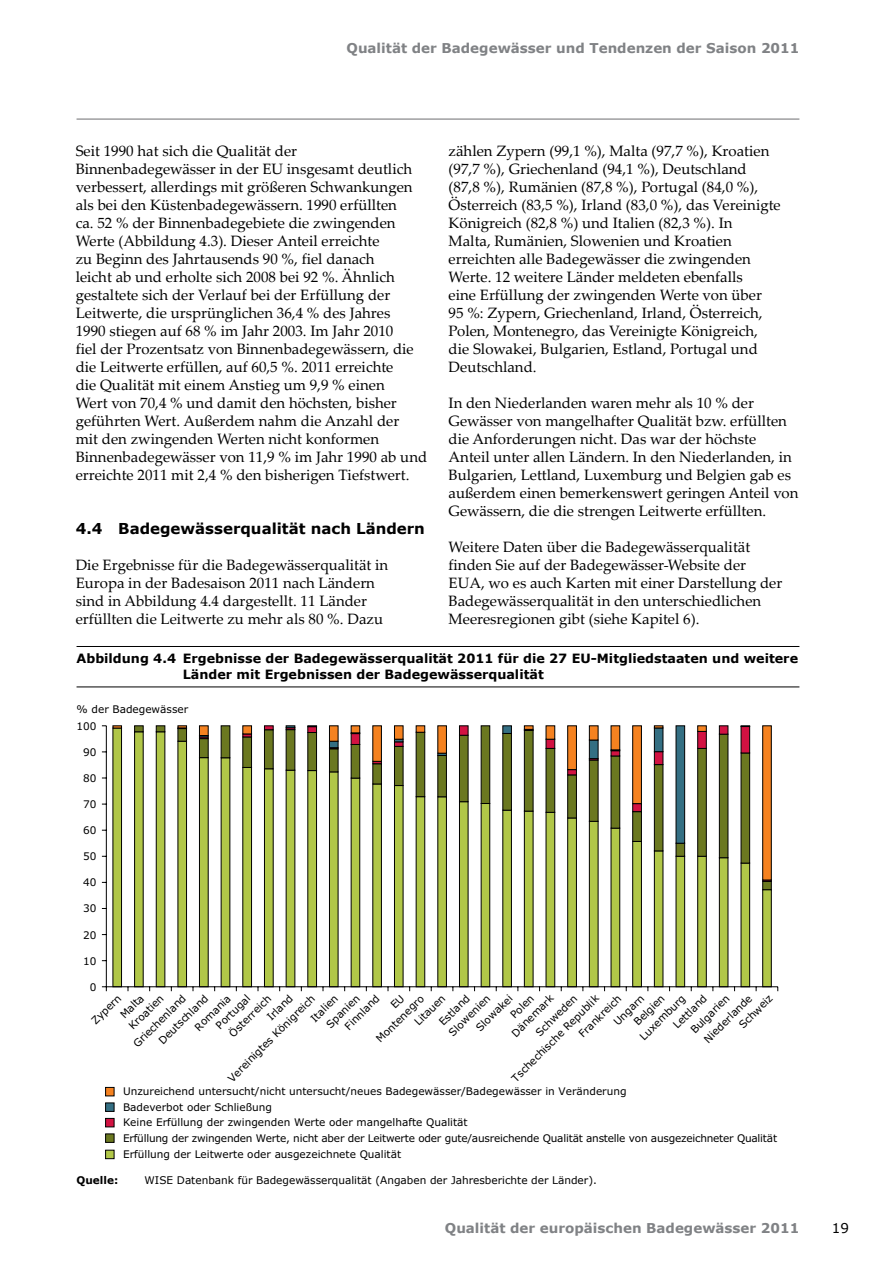
<style>
.page{position:relative;width:893px;height:1263px;background:#fff}
.page>*{position:absolute;margin:0;border:0;box-sizing:border-box;transform-origin:0 0}
.Body_Text{font:15px/18px "Palatino Linotype";color:#000}
.Heading_2{font:700 15px "Verdana";color:#000}
.t1{font:700 13.5px "Verdana";color:#808285}
.t2{font:13.5px "Verdana";color:#000}
.Figure_Title{font:700 12.75px/15.8px "Verdana";color:#000}
.Note_Source{font:10.5px/15.8px "Verdana";color:#000}
.Note_Source-2{font:700 10.5px "Verdana";color:#000}
.s1{font-family:"Arial";font-size:16.5px}
</style>
<div class="page">
<hr style="left:77px;top:119px;width:722px;height:1px;background:#6d6e71">
<hr style="left:77px;top:646px;width:722px;height:1px;background:#000">
<hr style="left:77px;top:687px;width:722px;height:1px;background:#000">
<svg style="left:113px;top:880px;width:659px;height:106px"></svg>
<svg style="left:134px;top:880px;width:638px;height:10px"></svg>
<svg style="left:113px;top:725px;width:659px;height:155px"></svg>
<hr style="left:106px;top:726px;width:1px;height:261px;background:#000">
<hr style="left:106px;top:986px;width:672px;height:1px;background:#000">
<svg style="left:102px;top:986px;width:5px;height:5px"></svg>
<div style="left:105px;top:1087px;width:9px;height:9px;background:#f58220;border:1px solid #000"></div>
<div style="left:105px;top:1103px;width:9px;height:8px;background:#346f83;border:1px solid #000"></div>
<div style="left:105px;top:1118px;width:9px;height:9px;background:#d21242;border:1px solid #000"></div>
<div style="left:105px;top:1134px;width:9px;height:8px;background:#6b7820;border:1px solid #000"></div>
<div style="left:105px;top:1150px;width:9px;height:9px;background:#b1c748;border:1px solid #000"></div>
<svg style="left:388px;top:987px;width:22px;height:5px"></svg>
<p class="t1" style="left:347px;top:40px;width:454px">Qualität der Badegewässer und Tendenzen der Saison 2011</p>
<p class="Body_Text" style="left:76px;top:141px;width:353px">Seit 1990 hat sich die Qualität der Binnenbadegewässer in der EU insgesamt deutlich verbessert, allerdings mit größeren Schwankungen als bei den Küstenbadegewässern. 1990 erfüllten<br>ca. 52 % der Binnenbadegebiete die zwingenden Werte (Abbildung 4.3). Dieser Anteil erreichte<br>zu Beginn des Jahrtausends 90 %, fiel danach<br>leicht ab und erholte sich 2008 bei 92 %. Ähnlich gestaltete sich der Verlauf bei der Erfüllung der Leitwerte, die ursprünglichen 36,4 % des Jahres<br>1990 stiegen auf 68 % im Jahr 2003. Im Jahr 2010<br>fiel der Prozentsatz von Binnenbadegewässern, die die Leitwerte erfüllen, auf 60,5 %. 2011 erreichte<br>die Qualität mit einem Anstieg um 9,9 % einen<br>Wert von 70,4 % und damit den höchsten, bisher geführten Wert. Außerdem nahm die Anzahl der<br>mit den zwingenden Werten nicht konformen Binnenbadegewässer von 11,9 % im Jahr 1990 ab und erreichte 2011 mit 2,4 % den bisherigen Tiefstwert.</p>
<p class="Heading_2" style="left:76px;top:519px;width:351px">4.4 Badegewässerqualität nach Ländern</p>
<p class="Body_Text" style="left:76px;top:555px;width:314px">Die Ergebnisse für die Badegewässerqualität in Europa in der Badesaison 2011 nach Ländern sind in Abbildung 4.4 dargestellt. 11 Länder erfüllten die Leitwerte zu mehr als 80 %. Dazu</p>
<p class="Body_Text" style="left:449px;top:141px;width:334px">zählen Zypern (99,1 %), Malta (97,7 %), Kroatien (97,7 %), Griechenland (94,1 %), Deutschland (87,8 %), Rumänien (87,8 %), Portugal (84,0 %), Österreich (83,5 %), Irland (83,0 %), das Vereinigte Königreich (82,8 %) und Italien (82,3 %). In<br>Malta, Rumänien, Slowenien und Kroatien erreichten alle Badegewässer die zwingenden Werte. 12 weitere Länder meldeten ebenfalls<br>eine Erfüllung der zwingenden Werte von über<br>95 %: Zypern, Griechenland, Irland, Österreich, Polen, Montenegro, das Vereinigte Königreich, die Slowakei, Bulgarien, Estland, Portugal und Deutschland.</p>
<p class="Body_Text" style="left:449px;top:393px;width:351px">In den Niederlanden waren mehr als 10 % der Gewässer von mangelhafter Qualität bzw. erfüllten die Anforderungen nicht. Das war der höchste Anteil unter allen Ländern. In den Niederlanden, in Bulgarien, Lettland, Luxemburg und Belgien gab es außerdem einen bemerkenswert geringen Anteil von Gewässern, die die strengen Leitwerte erfüllten.</p>
<p class="Body_Text" style="left:449px;top:537px;width:335px">Weitere Daten über die Badegewässerqualität finden Sie auf der Badegewässer-Website der EUA, wo es auch Karten mit einer Darstellung der Badegewässerqualität in den unterschiedlichen Meeresregionen gibt (siehe Kapitel 6).</p>
<p class="Figure_Title" style="left:183px;top:650px;width:617px;text-indent:-106px">Abbildung 4.4 Ergebnisse der Badegewässerqualität 2011 für die 27 EU-Mitgliedstaaten und weitere<br>Länder mit Ergebnissen der Badegewässerqualität</p>
<p class="Note_Source" style="left:77px;top:701px;width:113px">% der Badegewässer</p>
<p class="Note_Source" style="left:77px;top:718px;width:21px">100</p>
<p class="Note_Source" style="left:83px;top:744px;width:15px">90</p>
<p class="Note_Source" style="left:83px;top:770px;width:15px">80</p>
<p class="Note_Source" style="left:83px;top:796px;width:15px">70</p>
<p class="Note_Source" style="left:83px;top:822px;width:15px">60</p>
<p class="Note_Source" style="left:83px;top:848px;width:15px">50</p>
<p class="Note_Source" style="left:83px;top:874px;width:15px">40</p>
<p class="Note_Source" style="left:83px;top:900px;width:15px">30</p>
<p class="Note_Source" style="left:83px;top:926px;width:15px">20</p>
<p class="Note_Source" style="left:83px;top:952px;width:15px">10</p>
<p class="Note_Source" style="left:90px;top:979px;width:8px">0</p>
<p class="Note_Source" style="left:191px;top:1023px;width:48px;rotate:-45deg">Romania</p>
<p class="Note_Source" style="left:263px;top:1013px;width:33px;rotate:-45deg">Irland</p>
<p class="Note_Source" style="left:372px;top:1035px;width:64px;rotate:-45deg">Montenegro</p>
<p class="Note_Source" style="left:508px;top:1029px;width:56px;rotate:-45deg">Dänemark</p>
<p class="Note_Source" style="left:508px;top:1074px;width:120px;rotate:-45deg">Tschechische Republik</p>
<p class="Note_Source" style="left:630px;top:1018px;width:40px;rotate:-45deg">Belgien</p>
<p class="Note_Source" style="left:87px;top:1017px;width:39px;rotate:-45deg">Zypern</p>
<p class="Note_Source" style="left:575px;top:1030px;width:57px;rotate:-45deg">Frankreich</p>
<p class="Note_Source" style="left:687px;top:1026px;width:51px;rotate:-45deg">Bulgarien</p>
<p class="Note_Source" style="left:224px;top:1074px;width:120px;rotate:-45deg">Vereinigtes Königreich</p>
<p class="Note_Source" style="left:506px;top:1011px;width:30px;rotate:-45deg">Polen</p>
<p class="Note_Source" style="left:116px;top:1011px;width:30px;rotate:-45deg">Malta</p>
<p class="Note_Source" style="left:212px;top:1021px;width:45px;rotate:-45deg">Portugal</p>
<p class="Note_Source" style="left:341px;top:1022px;width:46px;rotate:-45deg">Finnland</p>
<p class="Note_Source" style="left:435px;top:1018px;width:40px;rotate:-45deg">Estland</p>
<p class="Note_Source" style="left:700px;top:1035px;width:64px;rotate:-45deg">Niederlande</p>
<p class="Note_Source" style="left:129px;top:1039px;width:71px;rotate:-45deg">Griechenland</p>
<p class="Note_Source" style="left:445px;top:1028px;width:55px;rotate:-45deg">Slowenien</p>
<p class="Note_Source" style="left:669px;top:1021px;width:44px;rotate:-45deg">Lettland</p>
<p class="Note_Source" style="left:155px;top:1036px;width:67px;rotate:-45deg">Deutschland</p>
<p class="Note_Source" style="left:472px;top:1023px;width:48px;rotate:-45deg">Slowakei</p>
<p class="Note_Source" style="left:225px;top:1029px;width:56px;rotate:-45deg">Österreich</p>
<p class="Note_Source" style="left:610px;top:1018px;width:40px;rotate:-45deg">Ungarn</p>
<p class="Note_Source" style="left:125px;top:1022px;width:46px;rotate:-45deg">Kroatien</p>
<p class="Note_Source" style="left:735px;top:1021px;width:44px;rotate:-45deg">Schweiz</p>
<p class="Note_Source" style="left:410px;top:1018px;width:40px;rotate:-45deg">Litauen</p>
<p class="Note_Source" style="left:307px;top:1014px;width:35px;rotate:-45deg">Italien</p>
<p class="Note_Source" style="left:532px;top:1028px;width:55px;rotate:-45deg">Schweden</p>
<p class="Note_Source" style="left:322px;top:1020px;width:44px;rotate:-45deg">Spanien</p>
<p class="Note_Source" style="left:636px;top:1032px;width:61px;rotate:-45deg">Luxemburg</p>
<p class="Note_Source" style="left:123px;top:1083px;width:656px">Unzureichend untersucht/nicht untersucht/neues Badegewässer/Badegewässer in Veränderung<br>Badeverbot oder Schließung<br>Keine Erfüllung der zwingenden Werte oder mangelhafte Qualität<br>Erfüllung der zwingenden Werte, nicht aber der Leitwerte oder gute/ausreichende Qualität anstelle von ausgezeichneter Qualität Erfüllung der Leitwerte oder ausgezeichnete Qualität</p>
<p class="Note_Source" style="left:123px;top:1168px;width:384px"><span class="s1">}</span> Erfüllung der zwingenden Werte oder zumindest ausreichende Qualität</p>
<p class="Note_Source-2" style="left:77px;top:1173px;width:43px">Quelle:</p>
<p class="Note_Source" style="left:145px;top:1172px;width:454px">WISE Datenbank für Badegewässerqualität (Angaben der Jahresberichte der Länder).</p>
<p class="t1" style="left:445px;top:1219px;width:356px">Qualität der europäischen Badegewässer 2011</p>
<p class="t2" style="left:832px;top:1219px;width:19px">19</p>
</div>
